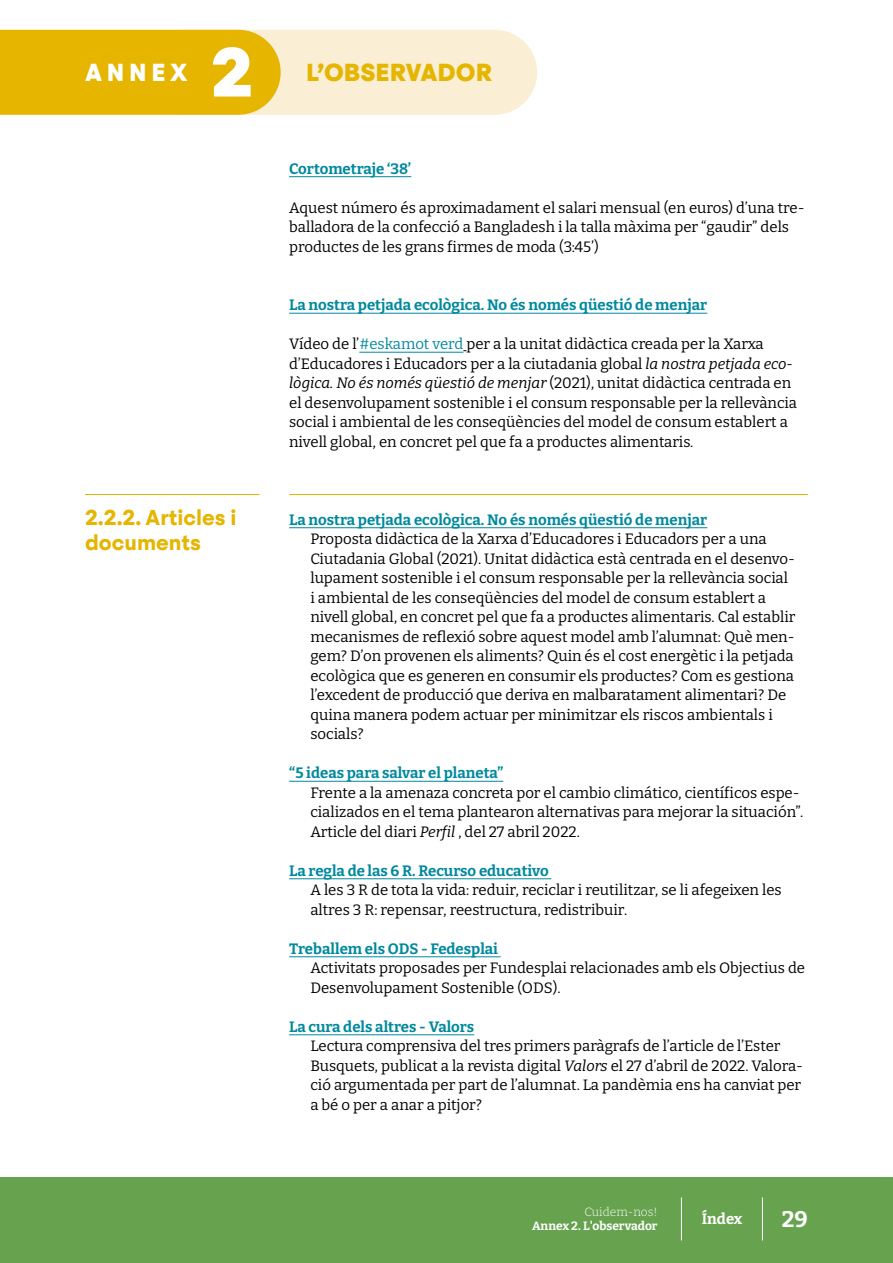
<style>
.page{position:relative;width:893px;height:1263px;background:#fff}
.page>*{position:absolute;margin:0;border:0;box-sizing:border-box;transform-origin:0 0}
.t1{font:900 69px "Steradian";color:#fff}
.t2{font:900 24px "Steradian";color:#e5b500}
.t3{font:900 24px "Steradian";letter-spacing:.2em;color:#fff}
.t4{font:700 22.5px "Bitter";color:#fff}
.t5{font:700 21px/25.2px "Steradian";color:#e5b500}
.t6{font:15px/19.5px "Bitter";color:#000}
.t7{font:700 15px "Bitter";color:#02899e}
.t8{font:700 15px "Bitter";color:#fff}
.t9{font:700 12px "Bitter";color:#fff}
.t10{font:300 12px "Bitter";color:#fff}
.s1{color:#02899e}
.s2{font-style:italic}
</style>
<div class="page">
<hr style="left:289px;top:176px;width:122px;height:1px;background:#02899e">
<hr style="left:289px;top:313px;width:418px;height:1px;background:#02899e">
<hr style="left:359px;top:352px;width:104px;height:1px;background:#02899e">
<hr style="left:289px;top:527px;width:418px;height:1px;background:#02899e">
<hr style="left:289px;top:781px;width:214px;height:1px;background:#02899e">
<hr style="left:289px;top:878px;width:262px;height:1px;background:#02899e">
<hr style="left:289px;top:956px;width:212px;height:1px;background:#02899e">
<hr style="left:289px;top:1034px;width:185px;height:1px;background:#02899e">
<hr style="left:85px;top:494px;width:174px;height:1px;background:#e5b500">
<hr style="left:289px;top:494px;width:519px;height:1px;background:#e5b500">
<div style="left:0;top:1178px;width:893px;height:85px;background:#67a34f"></div>
<hr style="left:681px;top:1197px;width:1px;height:43px;background:#fff">
<hr style="left:762px;top:1197px;width:1px;height:43px;background:#fff">
<svg style="left:0;top:30px;width:537px;height:85px;background:#efd269"></svg>
<h2 class="t3" style="left:85px;top:57px;width:104px">ANNEX</h2>
<h1 class="t1" style="left:211px;top:28px;width:44px">2</h1>
<h3 class="t5" style="left:85px;top:505px;width:153px">2.2.2. Articles i documents</h3>
<h2 class="t2" style="left:306px;top:57px;width:188px">L’OBSERVADOR</h2>
<p class="t7" style="left:289px;top:159px;width:124px">Cortometraje ‘38’</p>
<p class="t6" style="left:289px;top:197px;width:517px">Aquest número és aproximadament el salari mensual (en euros) d’una tre&shy;balladora de la confecció a Bangladesh i la talla màxima per “gaudir” dels productes de les grans firmes de moda (3:45’)</p>
<p class="t7" style="left:289px;top:295px;width:420px">La nostra petjada ecològica. No és només qüestió de menjar</p>
<p class="t6" style="left:289px;top:334px;width:509px">Vídeo de l’<span class="s1">#eskamot verd</span> per a la unitat didàctica creada per la Xarxa d’Educadores i Educadors per a la ciutadania global <span class="s2">la nostra petjada eco&shy;lògica. No és només qüestió de menjar</span> (2021), unitat didàctica centrada en el desenvolupament sostenible i el consum responsable per la rellevància social i ambiental de les conseqüències del model de consum establert a nivell global, en concret pel que fa a productes alimentaris.</p>
<p class="t7" style="left:289px;top:510px;width:420px">La nostra petjada ecològica. No és només qüestió de menjar</p>
<p class="t6" style="left:310px;top:529px;width:486px">Proposta didàctica de la Xarxa d’Educadores i Educadors per a una Ciutadania Global (2021). Unitat didàctica està centrada en el desenvo&shy;lupament sostenible i el consum responsable per la rellevància social i ambiental de les conseqüències del model de consum establert a nivell global, en concret pel que fa a productes alimentaris. Cal establir mecanismes de reflexió sobre aquest model amb l’alumnat: Què men&shy;gem? D’on provenen els aliments? Quin és el cost energètic i la petjada ecològica que es generen en consumir els productes? Com es gestiona l’excedent de producció que deriva en malbaratament alimentari? De quina manera podem actuar per minimitzar els riscos ambientals i socials?</p>
<p class="t7" style="left:289px;top:763px;width:216px">“5 ideas para salvar el planeta”</p>
<p class="t6" style="left:310px;top:782px;width:494px">Frente a la amenaza concreta por el cambio climático, científicos espe&shy;cializados en el tema plantearon alternativas para mejorar la situación”.<br>Article del diari <span class="s2">Perfil</span> , del 27 abril 2022.</p>
<p class="t7" style="left:289px;top:861px;width:261px">La regla de las 6 R. Recurso educativo</p>
<p class="t6" style="left:310px;top:880px;width:473px">A les 3 R de tota la vida: reduir, reciclar i reutilitzar, se li afegeixen les altres 3 R: repensar, reestructura, redistribuir.</p>
<p class="t7" style="left:289px;top:939px;width:210px">Treballem els ODS - Fedesplai</p>
<p class="t6" style="left:310px;top:958px;width:496px">Activitats proposades per Fundesplai relacionades amb els Objectius de<br>Desenvolupament Sostenible (ODS).</p>
<p class="t7" style="left:289px;top:1017px;width:187px">La cura dels altres - Valors</p>
<p class="t6" style="left:310px;top:1036px;width:494px">Lectura comprensiva del tres primers paràgrafs de l’article de l’Ester Busquets, publicat a la revista digital <span class="s2">Valors</span> el 27 d’abril de 2022. Valora&shy;ció argumentada per part de l’alumnat. La pandèmia ens ha canviat per a bé o per a anar a pitjor?</p>
<p class="t10" style="left:584px;top:1204px;width:75px">Cuidem-nos!</p>
<p class="t9" style="left:532px;top:1218px;width:127px">Annex 2. L'observador</p>
<h3 class="t4" style="left:782px;top:1205px;width:27px">29</h3>
<p class="t8" style="left:702px;top:1209px;width:42px">Índex</p>
</div>
